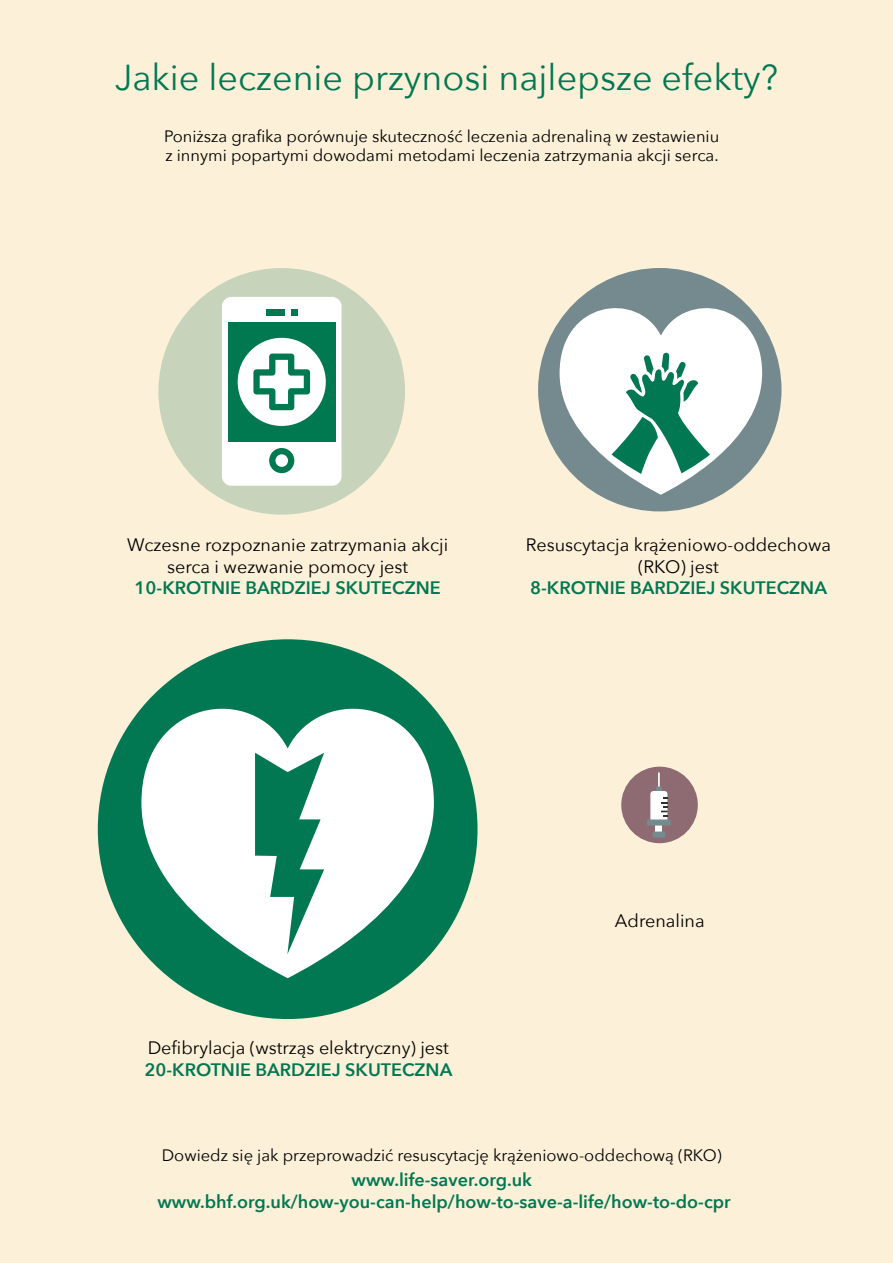
<style>
.page{position:relative;width:893px;height:1263px;background:#fcf0d8}
.page>*{position:absolute;margin:0;border:0;box-sizing:border-box;transform-origin:0 0}
.t1{font:36px "Avenir Next";color:#027852}
.t2{font:600 18px/21.6px "Avenir Next";color:#027852;text-align:center}
.t3{font:18px/21.6px "Avenir Next";color:#000;text-align:center}
.t4{font:16.5px/19.8px "Avenir Next";color:#000}
</style>
<div class="page">
<div style="left:98px;top:639px;width:379px;height:380px;background:#027852;border-radius:50%"></div>
<div style="left:538px;top:268px;width:243px;height:243px;background:#748a8e;border-radius:50%"></div>
<div style="left:621px;top:767px;width:77px;height:76px;background:#8e6a72;border-radius:50%"></div>
<svg style="left:141px;top:682px;width:293px;height:296px;fill:#fff"></svg>
<svg style="left:255px;top:753px;width:69px;height:201px"></svg>
<svg style="left:656px;top:825px;width:6px;height:6px"></svg>
<svg style="left:647px;top:772px;width:24px;height:53px"></svg>
<svg style="left:653px;top:831px;width:12px;height:7px"></svg>
<svg style="left:560px;top:299px;width:202px;height:196px"></svg>
<div style="left:158px;top:268px;width:247px;height:247px;background:#c7d4bb;border-radius:50%"></div>
<div style="left:222px;top:297px;width:120px;height:189px;background:#fff;border-radius:9px"></div>
<div style="left:228px;top:322px;width:107px;height:120px;background:#007951"></div>
<svg style="left:269px;top:448px;width:25px;height:25px"></svg>
<div style="left:266px;top:309px;width:19px;height:7px;background:#007951"></div>
<div style="left:291px;top:309px;width:6px;height:7px;background:#007951"></div>
<div style="left:238px;top:338px;width:88px;height:88px;background:#fff;border-radius:50%"></div>
<svg style="left:253px;top:354px;width:57px;height:56px"></svg>
<h1 class="t1" style="left:115px;top:47px;width:665px">Jakie leczenie przynosi najlepsze efekty?</h1>
<p class="t4" style="left:164px;top:125px;width:556px">Poniższa grafika porównuje skuteczność leczenia adrenaliną w zestawieniu z innymi popartymi dowodami metodami leczenia zatrzymania akcji serca.</p>
<p class="t3" style="left:127px;top:533px;width:323px">Wczesne rozpoznanie zatrzymania akcji serca i wezwanie pomocy jest</p>
<p class="t2" style="left:135px;top:577px;width:308px">10-KROTNIE BARDZIEJ SKUTECZNE</p>
<p class="t3" style="left:526px;top:533px;width:307px">Resuscytacja krążeniowo-oddechowa (RKO) jest</p>
<p class="t2" style="left:530px;top:577px;width:298px">8-KROTNIE BARDZIEJ SKUTECZNA</p>
<p class="t3" style="left:148px;top:1036px;width:303px">Defibrylacja (wstrząs elektryczny) jest</p>
<p class="t2" style="left:145px;top:1058px;width:309px">20-KROTNIE BARDZIEJ SKUTECZNA</p>
<p class="t3" style="left:615px;top:909px;width:91px">Adrenalina</p>
<p class="t4" style="left:162px;top:1144px;width:561px">Dowiedz się jak przeprowadzić resuscytację krążeniowo-oddechową (RKO)</p>
<p class="t2" style="left:157px;top:1169px;width:575px">www.life-saver.org.uk www.bhf.org.uk/how-you-can-help/how-to-save-a-life/how-to-do-cpr</p>
</div>
